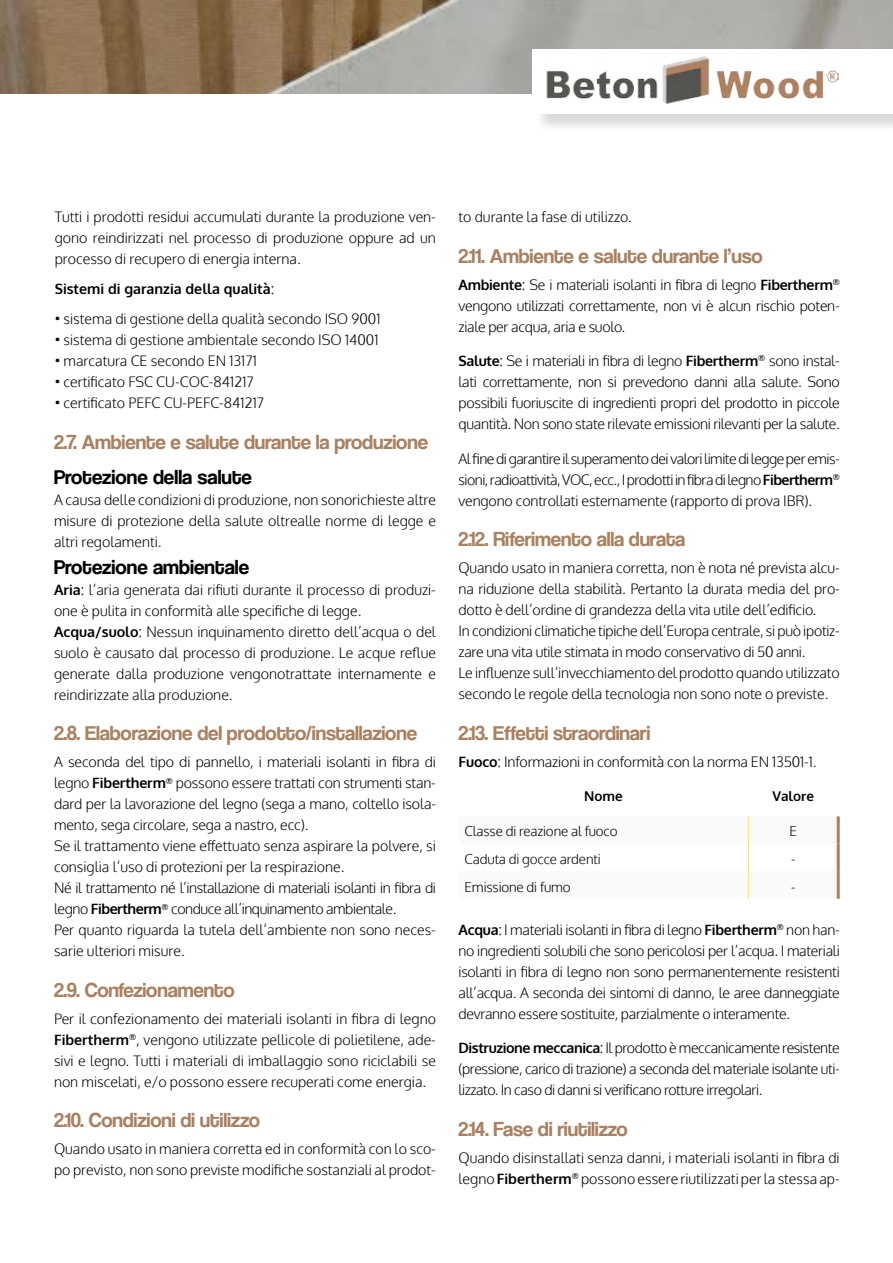
<style>
.page{position:relative;width:893px;height:1263px;background:#fff}
.page>*{position:absolute;margin:0;border:0;box-sizing:border-box;transform-origin:0 0}
.t1{font:21px "Coolvetica Rg";letter-spacing:-.01em;color:#aa8160}
.t2{font:21px "Coolvetica Rg";color:#000}
.t3{font:300 14.25px/21px "Oxygen";letter-spacing:-.01em;color:#000;text-align:justify}
.t4{font:700 14.25px "Oxygen";color:#000}
.t5{font:300 13.5px "Oxygen";letter-spacing:-.01em;color:#000}
.t6{font:700 13.5px "Oxygen";color:#000}
.s1{font-weight:300}
.s2{font-weight:700}
</style>
<div class="page">
<svg style="left:747px;top:816px;width:90px;height:83px"></svg>
<hr style="left:837px;top:816px;width:3px;height:27px;background:#aa8160">
<hr style="left:837px;top:843px;width:3px;height:28px;background:#aa8160">
<hr style="left:837px;top:871px;width:3px;height:28px;background:#aa8160">
<img style="left:0;top:0;width:893px;height:94px">
<div style="left:535px;top:52px;width:358px;height:81px;background:#000;opacity:.15"></div>
<div style="left:533px;top:49px;width:360px;height:64px;background:#fff"></div>
<img style="left:546px;top:57px;width:293px;height:46px">
<p class="t3" style="left:55px;top:207px;width:383px">Tutti i prodotti residui accumulati durante la produzione ven&shy;gono reindirizzati nel processo di produzione oppure ad un processo di recupero di energia interna.</p>
<p class="t4" style="left:55px;top:280px;width:221px">Sistemi di garanzia della qualità<span class="s1">:</span></p>
<p class="t3" style="left:55px;top:309px;width:327px">• sistema di gestione della qualità secondo ISO 9001</p>
<p class="t3" style="left:55px;top:330px;width:325px">• sistema di gestione ambientale secondo ISO 14001</p>
<p class="t3" style="left:55px;top:351px;width:204px">• marcatura CE secondo EN 13171</p>
<p class="t3" style="left:55px;top:372px;width:201px">• certificato FSC CU-COC-841217</p>
<p class="t3" style="left:55px;top:393px;width:211px">• certificato PEFC CU-PEFC-841217</p>
<h1 class="t1" style="left:54px;top:430px;width:376px">2.7. Ambiente e salute durante la produzione</h1>
<h1 class="t2" style="left:54px;top:464px;width:200px">Protezione della salute</h1>
<p class="t3" style="left:54px;top:490px;width:383px">A causa delle condizioni di produzione, non sonorichieste altre misure di protezione della salute oltrealle norme di legge e altri regolamenti.</p>
<h1 class="t2" style="left:54px;top:554px;width:197px">Protezione ambientale</h1>
<p class="t3" style="left:54px;top:580px;width:383px;text-align:left"><span class="s2">Aria</span>: l’aria generata dai rifiuti durante il processo di produzi&shy;one è pulita in conformità alle specifiche di legge.<br><span class="s2">Acqua/suolo</span>: Nessun inquinamento diretto dell’acqua o del suolo è causato dal processo di produzione. Le acque reflue generate dalla produzione vengonotrattate internamente e reindirizzate alla produzione.</p>
<h1 class="t1" style="left:54px;top:721px;width:365px">2.8. Elaborazione del prodotto/installazione</h1>
<p class="t3" style="left:54px;top:752px;width:383px;text-align:left">A seconda del tipo di pannello, i materiali isolanti in fibra di legno <span class="s2">Fibertherm</span><sup>®</sup> possono essere trattati con strumenti stan&shy;dard per la lavorazione del legno (sega a mano, coltello isola&shy;mento, sega circolare, sega a nastro, ecc).<br>Se il trattamento viene effettuato senza aspirare la polvere, si consiglia l’uso di protezioni per la respirazione.<br>Né il trattamento né l’installazione di materiali isolanti in fibra di legno <span class="s2">Fibertherm</span><sup>®</sup> conduce all’inquinamento ambientale.<br>Per quanto riguarda la tutela dell’ambiente non sono neces&shy;sarie ulteriori misure.</p>
<h1 class="t1" style="left:54px;top:977px;width:182px">2.9. Confezionamento</h1>
<p class="t3" style="left:54px;top:1009px;width:383px">Per il confezionamento dei materiali isolanti in fibra di legno <span class="s2">Fibertherm</span><sup>®</sup>, vengono utilizzate pellicole di polietilene, ade&shy;sivi e legno. Tutti i materiali di imballaggio sono riciclabili se non miscelati, e/o possono essere recuperati come energia.</p>
<h1 class="t1" style="left:54px;top:1108px;width:208px">2.10. Condizioni di utilizzo</h1>
<p class="t3" style="left:54px;top:1139px;width:383px">Quando usato in maniera corretta ed in conformità con lo sco&shy;po previsto, non sono previste modifiche sostanziali al prodot-</p>
<p class="t3" style="left:458px;top:207px;width:174px">to durante la fase di utilizzo.</p>
<h1 class="t1" style="left:458px;top:243px;width:306px">2.11. Ambiente e salute durante l’uso</h1>
<p class="t3" style="left:458px;top:274px;width:383px"><span class="s2">Ambiente</span>: Se i materiali isolanti in fibra di legno <span class="s2">Fibertherm</span><sup>® </sup>vengono utilizzati correttamente, non vi è alcun rischio poten&shy;ziale per acqua, aria e suolo.</p>
<p class="t3" style="left:458px;top:351px;width:383px"><span class="s2">Salute</span>: Se i materiali in fibra di legno <span class="s2">Fibertherm</span><sup>®</sup> sono instal&shy;lati correttamente, non si prevedono danni alla salute. Sono possibili fuoriuscite di ingredienti propri del prodotto in piccole quantità. Non sono state rilevate emissioni rilevanti per la salute.</p>
<p class="t3" style="left:458px;top:448px;width:383px">Al fine di garantire il superamento dei valori limite di legge per emis&shy;sioni, radioattività, VOC, ecc., I prodotti in fibra di legno <span class="s2">Fibertherm</span><sup>® </sup>vengono controllati esternamente (rapporto di prova IBR).</p>
<h1 class="t1" style="left:458px;top:527px;width:228px">2.12. Riferimento alla durata</h1>
<p class="t3" style="left:458px;top:558px;width:383px;text-align:left">Quando usato in maniera corretta, non è nota né prevista alcu&shy;na riduzione della stabilità. Pertanto la durata media del pro&shy;dotto è dell’ordine di grandezza della vita utile dell’edificio.<br>In condizioni climatiche tipiche dell’Europa centrale, si può ipotiz&shy;zare una vita utile stimata in modo conservativo di 50 anni.<br>Le influenze sull’invecchiamento del prodotto quando utilizzato secondo le regole della tecnologia non sono note o previste.</p>
<h1 class="t1" style="left:458px;top:720px;width:193px">2.13. Effetti straordinari</h1>
<p class="t3" style="left:458px;top:751px;width:359px"><span class="s2">Fuoco</span>: Informazioni in conformità con la norma EN 13501-1.</p>
<p class="t6" style="left:584px;top:788px;width:40px">Nome</p>
<p class="t6" style="left:772px;top:788px;width:43px">Valore</p>
<p class="t5" style="left:464px;top:823px;width:155px">Classe di reazione al fuoco</p>
<p class="t5" style="left:789px;top:823px;width:9px">E</p>
<p class="t5" style="left:464px;top:851px;width:138px">Caduta di gocce ardenti</p>
<p class="t5" style="left:791px;top:851px;width:6px">-</p>
<p class="t5" style="left:464px;top:878px;width:108px">Emissione di fumo</p>
<p class="t5" style="left:791px;top:878px;width:6px">-</p>
<p class="t3" style="left:458px;top:919px;width:383px"><span class="s2">Acqua</span>: I materiali isolanti in fibra di legno <span class="s2">Fibertherm</span><sup>®</sup> non han&shy;no ingredienti solubili che sono pericolosi per l’acqua. I materiali isolanti in fibra di legno non sono permanentemente resistenti all’acqua. A seconda dei sintomi di danno, le aree danneggiate devranno essere sostituite, parzialmente o interamente.</p>
<p class="t3" style="left:458px;top:1038px;width:383px"><span class="s2">Distruzione meccanica</span>: Il prodotto è meccanicamente resistente (pressione, carico di trazione) a seconda del materiale isolante uti&shy;lizzato. In caso di danni si verificano rotture irregolari.</p>
<h1 class="t1" style="left:458px;top:1116px;width:171px">2.14. Fase di riutilizzo</h1>
<p class="t3" style="left:458px;top:1147px;width:383px">Quando disinstallati senza danni, i materiali isolanti in fibra di legno <span class="s2">Fibertherm</span><sup>®</sup> possono essere riutilizzati per la stessa ap-</p>
</div>
